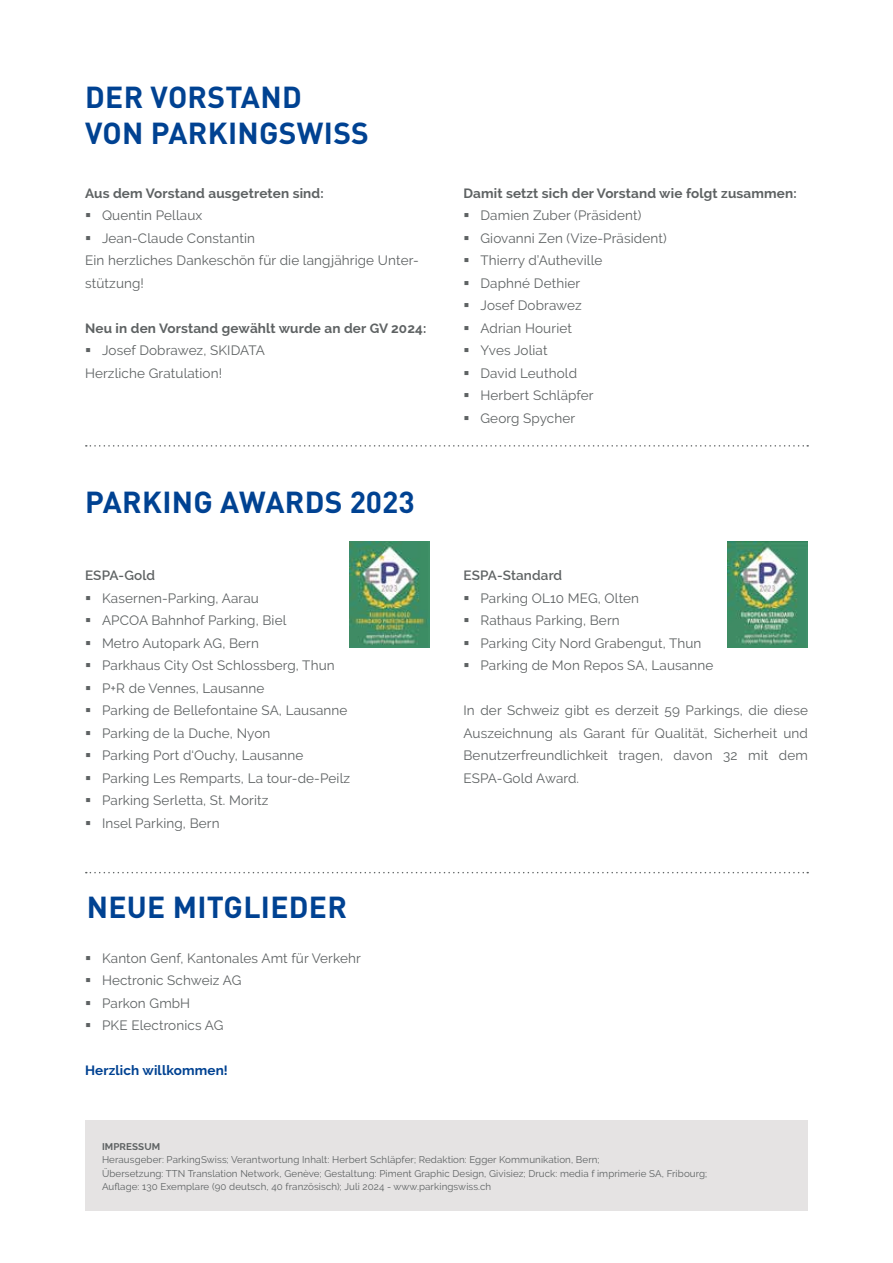
<style>
.page{position:relative;width:893px;height:1263px;background:#fff}
.page>*{position:absolute;margin:0;border:0;box-sizing:border-box;transform-origin:0 0}
.t1{font:700 30px/36px "DINOT";letter-spacing:.01em;color:#004292}
.t2{font:13.5px/22.5px "Raleway";letter-spacing:.01em;color:#5e6263}
.t3{font:700 13.5px "Raleway";letter-spacing:.01em;color:#5e6263}
.t4{font:600 13.5px "Raleway";letter-spacing:.01em;color:#5e6263}
.t5{font:700 13.5px "Raleway";letter-spacing:.01em;color:#004292}
.t6{font:9.75px/13.5px "Raleway";letter-spacing:.01em;color:#5e6263}
.t7{font:700 9.75px "Raleway";letter-spacing:.01em;color:#5e6263}
</style>
<div class="page">
<svg style="left:86px;top:445px;width:722px;height:2px"></svg>
<svg style="left:86px;top:872px;width:722px;height:1px"></svg>
<img style="left:350px;top:541px;width:79px;height:107px">
<img style="left:728px;top:541px;width:80px;height:107px">
<div style="left:85px;top:1120px;width:723px;height:91px;background:#e5e3e3"></div>
<h1 class="t1" style="left:85px;top:78px;width:285px">DER VORSTAND<br>VON PARKINGSWISS</h1>
<p class="t3" style="left:85px;top:185px;width:240px">Aus dem Vorstand ausgetreten sind:</p>
<p class="t2" style="left:102px;top:204px;width:102px">Quentin Pellaux</p>
<p class="t2" style="left:102px;top:227px;width:154px">Jean-Claude Constantin</p>
<p class="t2" style="left:85px;top:249px;width:335px">Ein herzliches Dankeschön für die langjährige Unter-</p>
<p class="t2" style="left:85px;top:272px;width:60px">stützung!</p>
<p class="t3" style="left:85px;top:320px;width:343px">Neu in den Vorstand gewählt wurde an der GV 2024:</p>
<p class="t2" style="left:85px;top:339px;width:182px;text-indent:17px">Josef Dobrawez, SKIDATA<br>Herzliche Gratulation!</p>
<h1 class="t1" style="left:85px;top:483px;width:331px">PARKING AWARDS 2023</h1>
<p class="t4" style="left:85px;top:568px;width:72px">ESPA-Gold</p>
<p class="t2" style="left:102px;top:587px;width:250px">Kasernen-Parking, Aarau<br>APCOA Bahnhof Parking, Biel<br>Metro Autopark AG, Bern<br>Parkhaus City Ost Schlossberg, Thun<br>P+R de Vennes, Lausanne<br>Parking de Bellefontaine SA, Lausanne<br>Parking de la Duche, Nyon<br>Parking Port d‘Ouchy, Lausanne<br>Parking Les Remparts, La tour-de-Peilz<br>Parking Serletta, St. Moritz<br>Insel Parking, Bern</p>
<h1 class="t1" style="left:87px;top:888px;width:262px">NEUE MITGLIEDER</h1>
<p class="t2" style="left:102px;top:946px;width:260px">Kanton Genf, Kantonales Amt für Verkehr<br>Hectronic Schweiz AG<br>Parkon GmbH<br>PKE Electronics AG</p>
<p class="t5" style="left:85px;top:1063px;width:144px">Herzlich willkommen!</p>
<p class="t3" style="left:463px;top:185px;width:335px">Damit setzt sich der Vorstand wie folgt zusammen:</p>
<p class="t2" style="left:480px;top:204px;width:188px">Damien Zuber (Präsident)<br>Giovanni Zen (Vize-Präsident)<br>Thierry d’Autheville<br>Daphné Dethier<br>Josef Dobrawez<br>Adrian Houriet<br>Yves Joliat<br>David Leuthold<br>Herbert Schläpfer<br>Georg Spycher</p>
<p class="t4" style="left:463px;top:568px;width:100px">ESPA-Standard</p>
<p class="t2" style="left:480px;top:587px;width:234px">Parking OL10 MEG, Olten<br>Rathaus Parking, Bern<br>Parking City Nord Grabengut, Thun<br>Parking de Mon Repos SA, Lausanne</p>
<p class="t2" style="left:463px;top:699px;width:346px;text-align:justify">In der Schweiz gibt es derzeit 59 Parkings, die diese Auszeichnung als Garant für Qualität, Sicherheit und Benutzerfreundlichkeit tragen, davon 32 mit dem ESPA-Gold Award.</p>
<p class="t7" style="left:102px;top:1141px;width:60px">IMPRESSUM</p>
<p class="t6" style="left:102px;top:1153px;width:607px">Herausgeber: ParkingSwiss; Verantwortung Inhalt: Herbert Schläpfer; Redaktion: Egger Kommunikation, Bern;<br>Übersetzung: TTN Translation Network, Genève; Gestaltung: Piment Graphic Design, Givisiez; Druck: media f imprimerie SA, Fribourg;<br>Auflage: 130 Exemplare (90 deutsch, 40 französisch); Juli 2024 - www.parkingswiss.ch</p>
</div>
